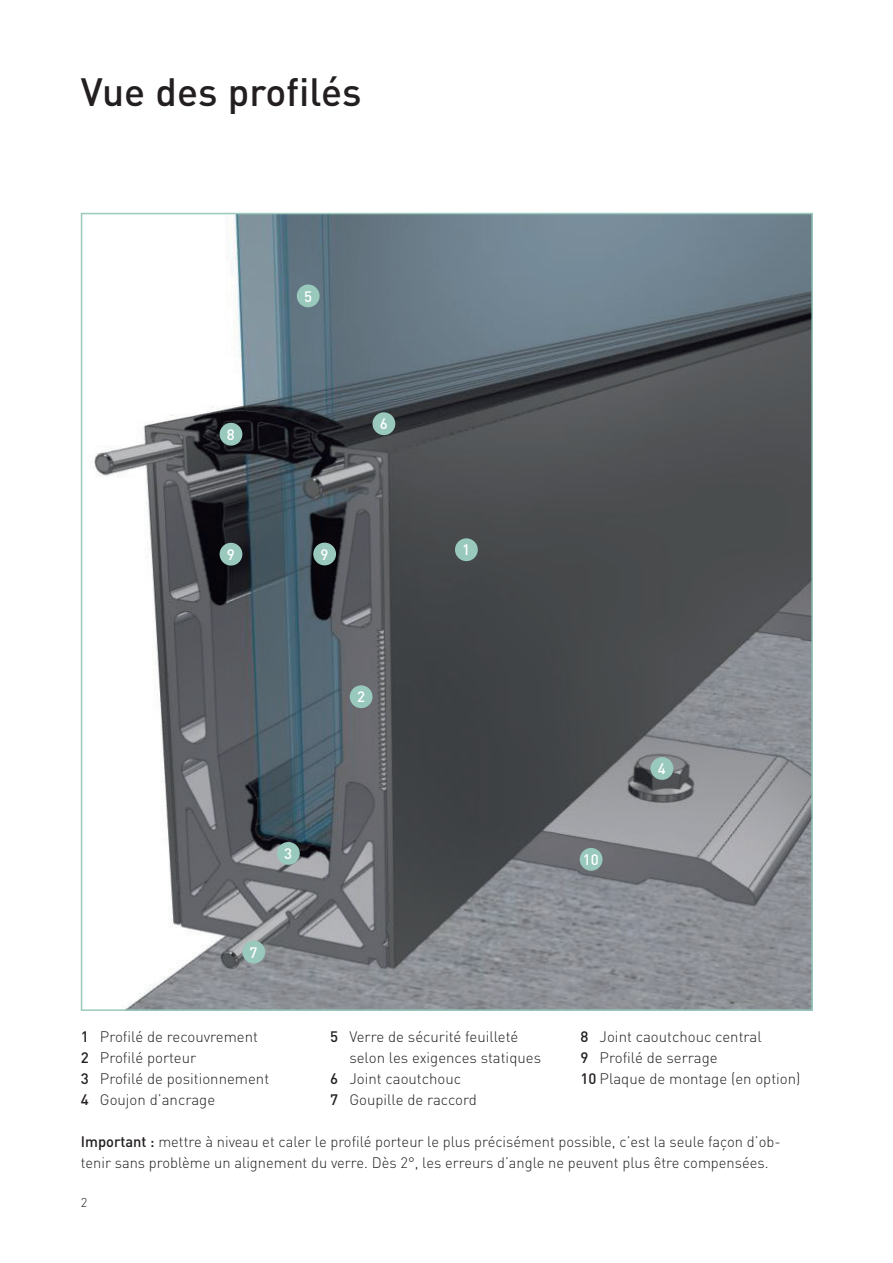
<style>
.page{position:relative;width:893px;height:1263px;background:#fff}
.page>*{position:absolute;margin:0;border:0;box-sizing:border-box;transform-origin:0 0}
.ti_medium_30pt{font:500 39px "DIN Pro";color:#231f20}
.Text{font:300 15px/21px "DIN Pro";color:#231f20}
.t1{font:500 15px "DIN Pro";color:#fff}
.t2{font:300 12.75px "DIN Pro";color:#231f20}
.s1{font-weight:500}
</style>
<div class="page">
<img style="left:93px;top:216px;width:717px;height:792px">
<div style="left:372px;top:412px;width:23px;height:23px;background:#99c9bc;border-radius:50%"></div>
<div style="left:455px;top:538px;width:23px;height:23px;background:#99c9bc;border-radius:50%"></div>
<div style="left:350px;top:685px;width:23px;height:23px;background:#99c9bc;border-radius:50%"></div>
<div style="left:277px;top:842px;width:23px;height:23px;background:#99c9bc;border-radius:50%"></div>
<div style="left:297px;top:284px;width:23px;height:23px;background:#99c9bc;border-radius:50%"></div>
<div style="left:220px;top:423px;width:22px;height:23px;background:#99c9bc;border-radius:50%"></div>
<div style="left:580px;top:848px;width:22px;height:23px;background:#99c9bc;border-radius:50%"></div>
<div style="left:651px;top:757px;width:22px;height:23px;background:#99c9bc;border-radius:50%"></div>
<div style="left:242px;top:941px;width:23px;height:22px;background:#99c9bc;border-radius:50%"></div>
<div style="left:220px;top:543px;width:22px;height:23px;background:#99c9bc;border-radius:50%"></div>
<div style="left:313px;top:543px;width:23px;height:22px;background:#99c9bc;border-radius:50%"></div>
<p class="ti_medium_30pt" style="left:81px;top:60px;width:282px">Vue des profilés</p>
<p class="t1" style="left:227px;top:422px;width:9px">8</p>
<p class="t1" style="left:304px;top:284px;width:9px">5</p>
<p class="t1" style="left:227px;top:542px;width:9px">9</p>
<p class="t1" style="left:320px;top:542px;width:9px">9</p>
<p class="t1" style="left:380px;top:412px;width:9px">6</p>
<p class="t1" style="left:462px;top:538px;width:9px">1</p>
<p class="t1" style="left:357px;top:685px;width:9px">2</p>
<p class="t1" style="left:284px;top:841px;width:9px">3</p>
<p class="t1" style="left:250px;top:940px;width:9px">7</p>
<p class="Text" style="left:81px;top:1025px;width:190px"><span class="s1">1</span> Profilé de recouvrement<br><span class="s1">2</span> Profilé porteur<br><span class="s1">3</span> Profilé de positionnement</p>
<p class="Text" style="left:81px;top:1088px;width:136px"><span class="s1">4</span> Goujon d’ancrage</p>
<p class="Text" style="left:349px;top:1025px;width:193px;text-indent:-19px"><span class="s1">5</span> Verre de sécurité feuilleté selon les exigences statiques</p>
<p class="Text" style="left:330px;top:1067px;width:132px"><span class="s1">6</span> Joint caoutchouc</p>
<p class="Text" style="left:330px;top:1088px;width:148px"><span class="s1">7</span> Goupille de raccord</p>
<p class="t1" style="left:583px;top:847px;width:17px">10</p>
<p class="t1" style="left:658px;top:757px;width:9px">4</p>
<p class="Text" style="left:580px;top:1025px;width:183px"><span class="s1">8</span> Joint caoutchouc central</p>
<p class="Text" style="left:580px;top:1046px;width:221px"><span class="s1">9</span> Profilé de serrage<br><span class="s1">10</span> Plaque de montage (en option)</p>
<p class="Text" style="left:81px;top:1130px;width:701px"><span class="s1">Important :</span> mettre à niveau et caler le profilé porteur le plus précisément possible, c’est la seule façon d’ob&shy;tenir sans problème un alignement du verre. Dès 2°, les erreurs d’angle ne peuvent plus être compensées.</p>
<p class="t2" style="left:81px;top:1192px;width:8px">2</p>
</div>
